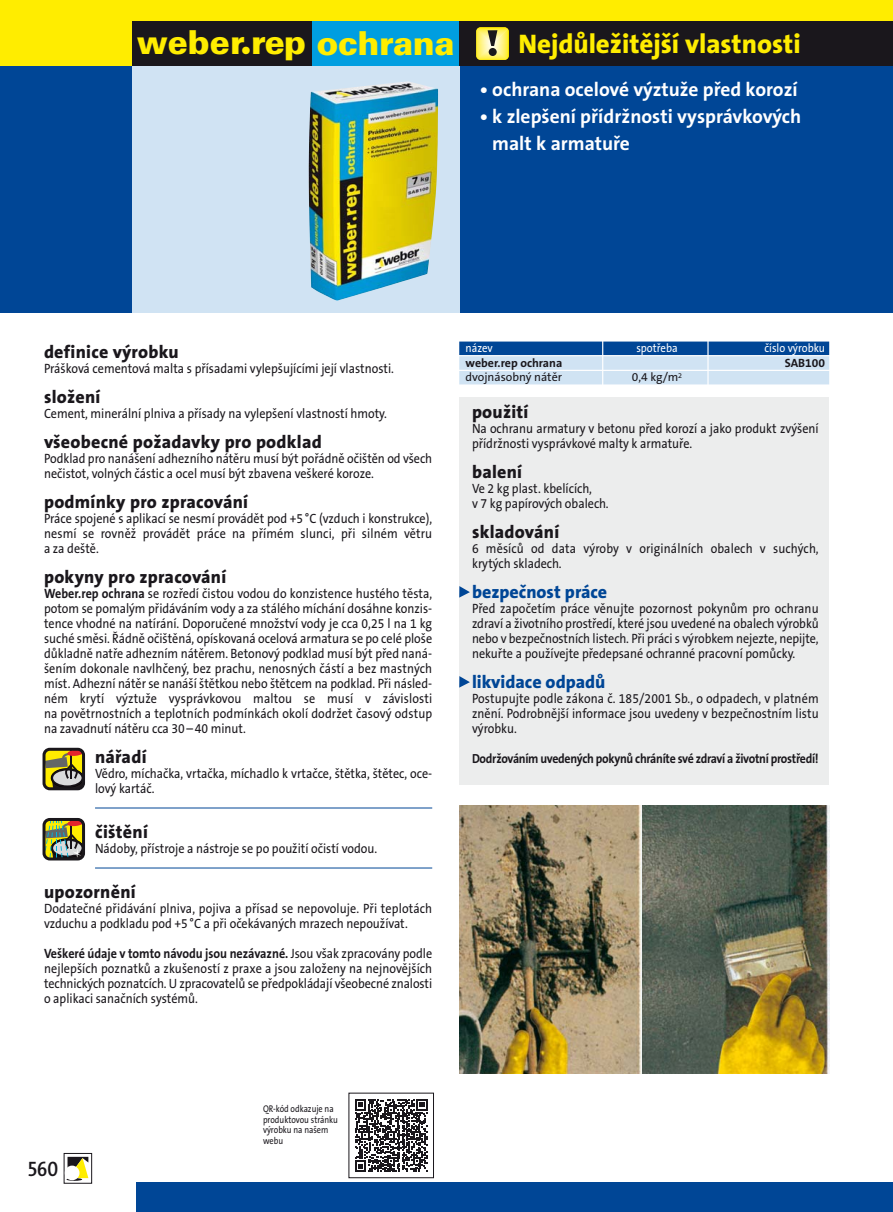
<style>
.page{position:relative;width:893px;height:1212px;background:#fff}
.page>*{position:absolute;margin:0;border:0;box-sizing:border-box;transform-origin:0 0}
.t1{font:900 33px "Univers CE";letter-spacing:-.015em;color:#ffed00}
.t2{font:800 27px "The Sans CE B8";color:#ffed00}
.t3{font:600 21px "The Sans Cd CELF";color:#1a171c;scale:1.05 1}
.t4{font:700 19.5px/27px "The Sans CE B7";color:#fff}
.t5{font:800 18px "The Sans CE B8";letter-spacing:.015em;color:#1a171c}
.t6{font:800 18px "The Sans CE B8";color:#004696}
.t7{font:13.5px/15px "The Sans CE B5 Plain";color:#1a171c;scale:.9 1}
.t8{font:700 13.2px "The Sans CE B7";letter-spacing:-.025em;color:#1a171c;scale:.9 1}
.t9{font:12px "The Sans CE B5 Plain";color:#fff;scale:.9 1}
.t10{font:12px "The Sans CE B5 Plain";color:#1a171c}
.t11{font:700 12px "The Sans CE B7";color:#1a171c}
.t12{font:9.75px/10.5px "The Sans CE B5 Plain";color:#1a171c;scale:.85 1}
.s1{font-family:"The Sans CE B7";font-weight:700}
</style>
<div class="page">
<div style="left:459px;top:342px;width:370px;height:13px;background:#004696"></div>
<div style="left:459px;top:356px;width:370px;height:14px;background:#d0e3f3"></div>
<div style="left:459px;top:371px;width:370px;height:13px;background:#d0e3f3"></div>
<div style="left:0;top:0;width:893px;height:66px;background:#ffed00"></div>
<div style="left:459px;top:21px;width:434px;height:45px;background:#1a171c"></div>
<svg style="left:476px;top:27px;width:33px;height:33px"></svg>
<div style="left:459px;top:66px;width:434px;height:247px;background:#004696"></div>
<svg style="left:488px;top:30px;width:9px;height:16px"></svg>
<div style="left:489px;top:48px;width:8px;height:8px;background:#1a171c;border-radius:50%"></div>
<div style="left:132px;top:66px;width:327px;height:247px;background:#d0e3f3"></div>
<div style="left:0;top:66px;width:132px;height:247px;background:#004696"></div>
<div style="left:312px;top:21px;width:147px;height:45px;background:#009ee0"></div>
<svg style="left:67px;top:1156px;width:22px;height:25px"></svg>
<div style="left:64px;top:1153px;width:28px;height:30px;border:1px solid #1a171c"></div>
<svg style="left:68px;top:1157px;width:20px;height:21px"></svg>
<hr style="left:66px;top:1178px;width:16px;height:3px;background:#1a171c;border-radius:50%">
<div style="left:65px;top:1165px;width:14px;height:15px;background:#fff;border-radius:50%"></div>
<img style="left:309px;top:81px;width:129px;height:220px">
<div style="left:136px;top:1182px;width:757px;height:30px;background:#004696"></div>
<div style="left:132px;top:21px;width:179px;height:45px;background:#1a171c"></div>
<svg style="left:355px;top:1099px;width:73px;height:73px"></svg>
<div style="left:349px;top:1093px;width:85px;height:85px;border:1px solid #1a171c"></div>
<svg style="left:43px;top:818px;width:42px;height:42px"></svg>
<svg style="left:43px;top:748px;width:42px;height:42px"></svg>
<hr style="left:95px;top:808px;width:337px;height:1px;background:#004696">
<hr style="left:95px;top:868px;width:337px;height:1px;background:#004696">
<hr style="left:707px;top:340px;width:2px;height:47px;background:#fff">
<hr style="left:602px;top:340px;width:1px;height:47px;background:#fff">
<div style="left:459px;top:397px;width:370px;height:387px;background:#eceded"></div>
<svg style="left:459px;top:586px;width:11px;height:12px"></svg>
<svg style="left:459px;top:676px;width:11px;height:12px"></svg>
<img style="left:459px;top:805px;width:183px;height:268px">
<img style="left:642px;top:805px;width:187px;height:268px">
<p class="t1" style="left:137px;top:30px;width:319px">weber<sub>•</sub>rep ochrana</p>
<p class="t2" style="left:518px;top:33px;width:284px">Nejdůležitější vlastnosti</p>
<p class="t4" style="left:480px;top:78px;width:319px">• ochrana ocelové výztuže před korozí</p>
<p class="t4" style="left:492px;top:105px;width:311px;text-indent:-12px">• k zlepšení přídržnosti vysprávkových malt k armatuře</p>
<p class="t5" style="left:44px;top:344px;width:136px">definice výrobku</p>
<p class="t7" style="left:44px;top:362px;width:390px">Prášková cementová malta s přísadami vylepšujícími její vlastnosti.</p>
<p class="t5" style="left:44px;top:389px;width:58px">složení</p>
<p class="t7" style="left:44px;top:407px;width:382px">Cement, minerální plniva a přísady na vylepšení vlastností hmoty.</p>
<p class="t5" style="left:44px;top:434px;width:279px">všeobecné požadavky pro podklad</p>
<p class="t7" style="left:44px;top:452px;width:433px">Podklad pro nanášení adhezního nátěru musí být pořádně očištěn od všech nečistot, volných částic a ocel musí být zbavena veškeré koroze.</p>
<p class="t5" style="left:44px;top:494px;width:206px">podmínky pro zpracování</p>
<p class="t7" style="left:44px;top:512px;width:433px;text-align:justify">Práce spojené s aplikací se nesmí provádět pod +5 °C (vzduch i kon strukce), nesmí se rovněž provádět práce na přímém slunci, při silném větru a za deště.</p>
<p class="t5" style="left:44px;top:569px;width:184px">pokyny pro zpracování</p>
<p class="t7" style="left:44px;top:587px;width:433px;text-align:justify"><span class="s1">Weber.rep ochrana</span> se rozředí čistou vodou do konzistence hustého těsta, potom se pomalým přidáváním vody a za stálého míchání dosáhne konzis&shy;tence vhodné na natírání. Doporučené množství vody je cca 0,25 l na 1 kg suché směsi. Řádně očištěná, opískovaná ocelová armatura se po celé ploše důkladně natře adhezním nátěrem. Betonový podklad musí být před naná&shy;šením dokonale navlhčený, bez prachu, nenosných částí a bez mastných míst. Adhezní nátěr se nanáší štětkou nebo štětcem na podklad. Při násled&shy;ném krytí výztuže vysprávkovou maltou se musí v závislosti na povětrnostních a teplotních podmínkách okolí dodržet časový odstup na zavadnutí nátěru cca 30 – 40 minut.</p>
<p class="t5" style="left:95px;top:749px;width:53px">nářadí</p>
<p class="t7" style="left:95px;top:767px;width:376px">Vědro, míchačka, vrtačka, míchadlo k vrtačce, štětka, štětec, oce&shy;lový kartáč.</p>
<p class="t5" style="left:95px;top:824px;width:54px">čištění</p>
<p class="t7" style="left:95px;top:842px;width:315px">Nádoby, přístroje a nástroje se po použití očistí vodou.</p>
<p class="t5" style="left:44px;top:884px;width:93px">upozornění</p>
<p class="t7" style="left:44px;top:902px;width:433px">Dodatečné přidávání plniva, pojiva a přísad se nepovoluje. Při teplotách vzduchu a podkladu pod +5 °C a při očekávaných mrazech nepoužívat.</p>
<p class="t7" style="left:44px;top:947px;width:433px;text-align:justify"><span class="s1">Veškeré údaje v tomto návodu jsou nezávazné.</span> Jsou však zpracovány podle nejlepších poznatků a zkušeností z praxe a jsou založeny na nejnovějších technických poznatcích. U zpracovatelů se předpokládají všeobecné znalosti o aplikaci sanačních systémů.</p>
<p class="t9" style="left:466px;top:343px;width:32px">název</p>
<p class="t9" style="left:636px;top:343px;width:47px">spotřeba</p>
<p class="t9" style="left:764px;top:343px;width:69px">číslo výrobku</p>
<p class="t11" style="left:466px;top:358px;width:98px">weber.rep ochrana</p>
<p class="t11" style="left:785px;top:358px;width:42px">SAB100</p>
<p class="t10" style="left:466px;top:372px;width:98px">dvojnásobný nátěr</p>
<p class="t10" style="left:632px;top:372px;width:52px">0,4 kg/m<sup>2</sup></p>
<p class="t5" style="left:472px;top:404px;width:58px">použití</p>
<p class="t7" style="left:472px;top:422px;width:387px">Na ochranu armatury v betonu před korozí a jako produkt zvýšení přídržnosti vysprávkové malty k armatuře.</p>
<p class="t5" style="left:472px;top:464px;width:52px">balení</p>
<p class="t7" style="left:472px;top:482px;width:153px">Ve 2 kg plast. kbelících,<br>v 7 kg papírových obalech.</p>
<p class="t5" style="left:472px;top:524px;width:89px">skladování</p>
<p class="t7" style="left:472px;top:542px;width:387px">6 měsíců od data výroby v originálních obalech v suchých, krytých skladech.</p>
<p class="t6" style="left:472px;top:584px;width:137px">bezpečnost práce</p>
<p class="t7" style="left:472px;top:602px;width:387px;text-align:justify">Před započetím práce věnujte pozornost pokynům pro ochranu zdraví a životního prostředí, které jsou uvedené na obalech výrobků nebo v bezpečnostních listech. Při práci s výrobkem nejezte, nepijte, nekuřte a používejte předepsané ochranné pracovní pomůcky.</p>
<p class="t6" style="left:472px;top:674px;width:135px">likvidace odpadů</p>
<p class="t7" style="left:472px;top:692px;width:387px;text-align:justify">Postupujte podle zákona č. 185/2001 Sb., o odpadech, v platném znění. Podrobnější informace jsou uvedeny v bezpeč nostním listu výrobku.</p>
<p class="t8" style="left:472px;top:753px;width:387px">Dodržováním uvedených pokynů chráníte své zdraví a životní prostředí!</p>
<p class="t3" style="left:28px;top:1161px;width:30px">560</p>
<p class="t12" style="left:263px;top:1104px;width:90px">QR-kód odkazuje na produktovou stránku výrobku na našem webu</p>
</div>
